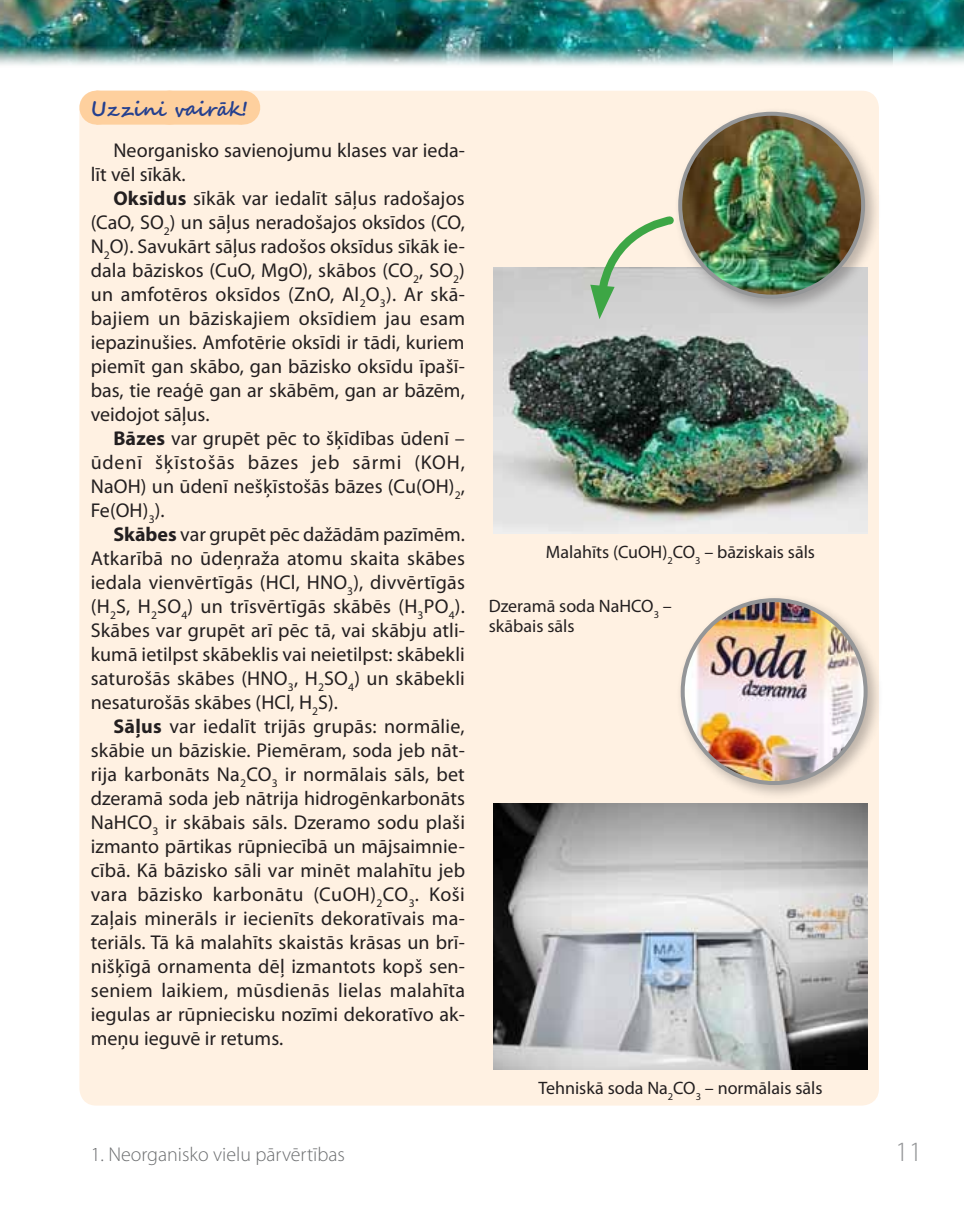
<style>
.page{position:relative;width:964px;height:1219px;background:#fff}
.page>*{position:absolute;margin:0;border:0;box-sizing:border-box;transform-origin:0 0}
.t1{font:300 28px "Myriad Pro";color:#949698}
.t2{font:20px/24px "Myriad Pro";color:#231f20;text-align:justify}
.t3{font:300 20px "Myriad Pro";color:#6d6f71}
.t4{font:700 20px "Segoe Script";color:#25408f}
.t5{font:18px/20px "Myriad Pro";color:#231f20}
.s1{font-weight:700}
</style>
<div class="page">
<img style="left:0;top:0;width:964px;height:65px">
<div style="left:79px;top:91px;width:800px;height:1015px;background:#fff1e2;border-radius:17px"></div>
<div style="left:96px;top:91px;width:146px;height:34px;background:#fed09e"></div>
<svg style="left:170px;top:124px;width:36px;height:1px"></svg>
<hr style="left:242px;top:91px;width:1px;height:34px;background:#fed09e">
<img style="left:493px;top:804px;width:374px;height:265px">
<img style="left:493px;top:268px;width:374px;height:265px">
<div style="left:673px;top:106px;width:209px;height:209px;background:#231f20;opacity:.3"></div>
<div style="left:680px;top:114px;width:183px;height:183px;background:#231f20;opacity:.4"></div>
<img style="left:680px;top:114px;width:183px;height:183px;border-radius:90px">
<div style="left:678px;top:112px;width:187px;height:187px;border:4px solid #949698;border-radius:50%"></div>
<div style="left:675px;top:593px;width:209px;height:209px;background:#231f20;opacity:.3"></div>
<img style="left:683px;top:600px;width:182px;height:183px;border-radius:90px">
<div style="left:681px;top:598px;width:186px;height:187px;border:4px solid #949698;border-radius:50%"></div>
<svg style="left:590px;top:212px;width:88px;height:107px"></svg>
<p class="t4" style="left:91px;top:92px;width:159px">Uzzini vairāk!</p>
<p class="t2" style="left:91px;top:138px;width:376px;text-indent:23px">Neorganisko savienojumu klases var ieda&shy;līt vēl sīkāk.</p>
<p class="t2" style="left:91px;top:186px;width:376px;text-indent:23px"><span class="s1">Oksīdus</span> sīkāk var iedalīt sāļus radošajos (CaO, SO<sub>2</sub>) un sāļus neradošajos oksīdos (CO, N<sub>2</sub>O). Savukārt sāļus radošos oksīdus sīkāk ie&shy;dala bāziskos (CuO, MgO), skābos (CO<sub>2</sub>, SO<sub>2</sub>) un amfotēros oksīdos (ZnO, Al<sub>2</sub>O<sub>3</sub>). Ar skā&shy;bajiem un bāziskajiem oksīdiem jau esam iepazinušies. Amfotērie oksīdi ir tādi, kuriem piemīt gan skābo, gan bāzisko oksīdu īpašī&shy;bas, tie reaģē gan ar skābēm, gan ar bāzēm, veidojot sāļus.</p>
<p class="t2" style="left:91px;top:426px;width:376px;text-indent:23px"><span class="s1">Bāzes</span> var grupēt pēc to šķīdības ūdenī – ūdenī šķīstošās bāzes jeb sārmi (KOH, NaOH) un ūdenī nešķīstošās bāzes (Cu(OH)<sub>2</sub>, Fe(OH)<sub>3</sub>).</p>
<p class="t2" style="left:91px;top:522px;width:376px;text-indent:23px"><span class="s1">Skābes</span> var grupēt pēc dažādām pazīmēm.<br>Atkarībā no ūdeņraža atomu skaita skābes iedala vienvērtīgās (HCl, HNO<sub>3</sub>), divvērtīgās (H<sub>2</sub>S, H<sub>2</sub>SO<sub>4</sub>) un trīsvērtīgās skābēs (H<sub>3</sub>PO<sub>4</sub>).<br>Skābes var grupēt arī pēc tā, vai skābju atli&shy;kumā ietilpst skābeklis vai neietilpst: skābekli saturošās skābes (HNO<sub>3</sub>, H<sub>2</sub>SO<sub>4</sub>) un skābekli nesaturošās skābes (HCl, H<sub>2</sub>S).</p>
<p class="t2" style="left:91px;top:714px;width:376px;text-indent:23px"><span class="s1">Sāļus</span> var iedalīt trijās grupās: normālie, skābie un bāziskie. Piemēram, soda jeb nāt&shy;rija karbonāts Na<sub>2</sub>CO<sub>3</sub> ir normālais sāls, bet dzeramā soda jeb nātrija hidrogēnkarbonāts NaHCO<sub>3</sub> ir skābais sāls. Dzeramo sodu plaši izmanto pārtikas rūpniecībā un mājsaimnie&shy;cībā. Kā bāzisko sāli var minēt malahītu jeb vara bāzisko karbonātu (CuOH)<sub>2</sub>CO<sub>3</sub>. Koši zaļais minerāls ir iecienīts dekoratīvais ma&shy;teriāls. Tā kā malahīts skaistās krāsas un brī&shy;nišķīgā ornamenta dēļ izmantots kopš sen&shy;seniem laikiem, mūsdienās lielas malahīta iegulas ar rūpniecisku nozīmi dekoratīvo ak&shy;meņu ieguvē ir retums.</p>
<p class="t5" style="left:546px;top:542px;width:271px">Malahīts (CuOH)<sub>2</sub>CO<sub>3</sub> – bāziskais sāls</p>
<p class="t5" style="left:489px;top:596px;width:185px">Dzeramā soda NaHCO<sub>3</sub> – skābais sāls</p>
<p class="t5" style="left:538px;top:1079px;width:286px">Tehniskā soda Na<sub>2</sub>CO<sub>3</sub> – normālais sāls</p>
<p class="t3" style="left:91px;top:1143px;width:256px">1. Neorganisko vielu pārvērtības</p>
<h1 class="t1" style="left:895px;top:1136px;width:29px">11</h1>
</div>
